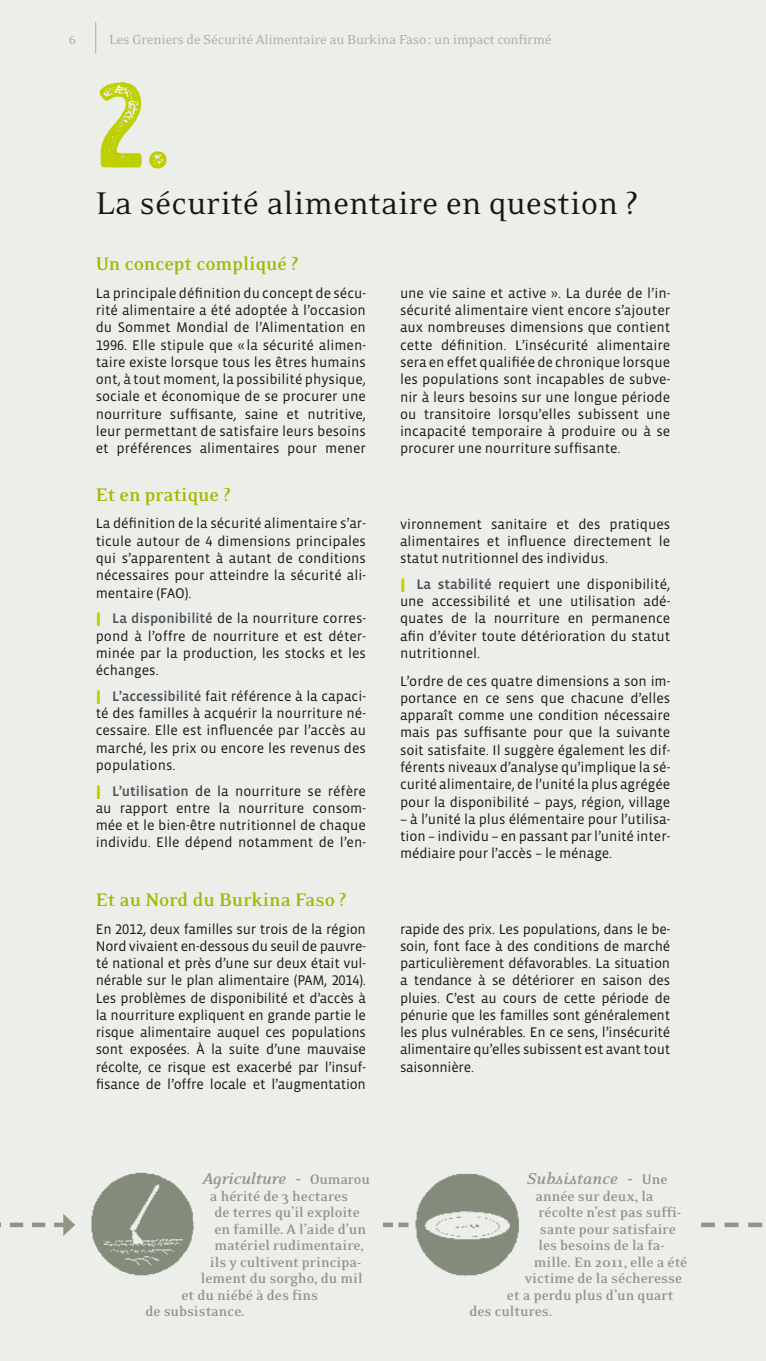
<style>
.page{position:relative;width:766px;height:1361px;background:#fff}
.page>*{position:absolute;margin:0;border:0;box-sizing:border-box;transform-origin:0 0}
.t1{font:123px "Intro Head H G Base";color:#bed000}
.t2{font:36px "Eidetic Neo";color:#181716}
.t3{font:700 21px "Eidetic Neo";letter-spacing:-.005em;color:#a5b600}
.t4{font:italic 700 18px "Eidetic Neo";letter-spacing:-.01em;color:#909586}
.t5{font:700 15.75px "Eidetic Neo";color:#909586}
.t6{font:15px "Eidetic Neo";letter-spacing:-.015em;color:#b6bcaa}
.t7{font:14.25px/17.2px "Vista Sans";color:#181716;text-align:justify}
.t8{font:13.5px "Eidetic Neo Fractions";color:#b6bcaa}
.s1{font-family:"Vista Sans Alt"}
.s2{font-weight:900;font-size:14.4px;color:#bed000}
.s3{font-family:"Vista Sans Med";color:#4f5355}
.s4{font-size:19.5px}
.s5{font-style:normal;font-size:15.75px}
</style>
<div class="page">
<div style="left:0;top:0;width:765px;height:1361px;background:#eceee9"></div>
<hr style="left:95px;top:22px;width:1px;height:32px;background:#b6bcaa">
<svg style="left:383px;top:1222px;width:25px;height:5px"></svg>
<svg style="left:701px;top:1222px;width:62px;height:5px"></svg>
<img style="left:91px;top:1172px;width:103px;height:104px">
<img style="left:415px;top:1174px;width:104px;height:103px">
<svg style="left:0;top:1214px;width:75px;height:22px"></svg>
<p class="t8" style="left:68px;top:34px;width:9px">6</p>
<p class="t6" style="left:109px;top:32px;width:444px">Les Greniers de Sécurité Alimentaire au Burkina Faso: un impact confirmé</p>
<h1 class="t1" style="left:95px;top:51px;width:77px">2.</h1>
<h2 class="t2" style="left:96px;top:185px;width:544px">La sécurité alimentaire en question ?</h2>
<h3 class="t3" style="left:96px;top:253px;width:204px">Un concept compliqué ?</h3>
<p class="t7" style="left:96px;top:285px;width:272px">La principale définition du concept de sécu&shy;rité alimentaire a été adoptée à l’occasion du Sommet Mondial de l’Alimentation en <span class="s1">1996</span>. Elle stipule que « la sécurité alimen&shy;taire existe lorsque tous les êtres humains ont, à tout moment, la possibilité physique, sociale et économique de se procurer une nourriture suffisante, saine et nutritive, leur permettant de satisfaire leurs besoins et préférences alimentaires pour mener</p>
<p class="t7" style="left:400px;top:285px;width:272px">une vie saine et active ». La durée de l’in&shy;sécurité alimentaire vient encore s’ajouter aux nombreuses dimensions que contient cette définition. L’insécurité alimentaire sera en effet qualifiée de chronique lorsque les populations sont incapables de subve&shy;nir à leurs besoins sur une longue période ou transitoire lorsqu’elles subissent une incapacité temporaire à produire ou à se procurer une nourriture suffisante.</p>
<h3 class="t3" style="left:96px;top:484px;width:136px">Et en pratique ?</h3>
<p class="t7" style="left:96px;top:515px;width:272px">La définition de la sécurité alimentaire s’ar&shy;ticule autour de <span class="s1">4</span> dimensions principales qui s’apparentent à autant de conditions nécessaires pour atteindre la sécurité ali&shy;mentaire (FAO).</p>
<p class="t7" style="left:96px;top:610px;width:272px"><span class="s2">|</span> <span class="s3">La disponibilité</span> de la nourriture corres&shy;pond à l’offre de nourriture et est déter&shy;minée par la production, les stocks et les échanges.</p>
<p class="t7" style="left:96px;top:688px;width:272px"><span class="s2">|</span> <span class="s3">L’accessibilité</span> fait référence à la capaci&shy;té des familles à acquérir la nourriture né&shy;cessaire. Elle est influencée par l’accès au marché, les prix ou encore les revenus des populations.</p>
<p class="t7" style="left:96px;top:782px;width:272px"><span class="s2">|</span> <span class="s3">L’utilisation</span> de la nourriture se réfère au rapport entre la nourriture consom&shy;mée et le bien-être nutritionnel de chaque individu. Elle dépend notamment de l’en-</p>
<p class="t7" style="left:400px;top:515px;width:272px">vironnement sanitaire et des pratiques alimentaires et influence directement le statut nutritionnel des individus.</p>
<p class="t7" style="left:400px;top:576px;width:272px"><span class="s2">|</span> <span class="s3">La stabilité</span> requiert une disponibilité, une accessibilité et une utilisation adé&shy;quates de la nourriture en permanence afin d’éviter toute détérioration du statut nutritionnel.</p>
<p class="t7" style="left:400px;top:672px;width:272px">L’ordre de ces quatre dimensions a son im&shy;portance en ce sens que chacune d’elles apparaît comme une condition nécessaire mais pas suffisante pour que la suivante soit satisfaite. Il suggère également les dif&shy;férents niveaux d’analyse qu’implique la sé&shy;curité alimentaire, de l’unité la plus agrégée pour la disponibilité – pays, région, village</p>
<p class="t7" style="left:400px;top:810px;width:272px">– à l’unité la plus élémentaire pour l’utilisa&shy;tion – individu – en passant par l’unité inter&shy;médiaire pour l’accès – le ménage.</p>
<h3 class="t3" style="left:96px;top:888px;width:252px">Et au Nord du Burkina Faso ?</h3>
<p class="t7" style="left:96px;top:920px;width:272px">En <span class="s1">2012</span>, deux familles sur trois de la région Nord vivaient en-dessous du seuil de pauvre&shy;té national et près d’une sur deux était vul&shy;nérable sur le plan alimentaire (PAM, <span class="s1">2014</span>).<br>Les problèmes de disponibilité et d’accès à la nourriture expliquent en grande partie le risque alimentaire auquel ces populations sont exposées. À la suite d’une mauvaise récolte, ce risque est exacerbé par l’insuf&shy;fisance de l’offre locale et l’augmentation</p>
<p class="t7" style="left:400px;top:920px;width:272px">rapide des prix. Les populations, dans le be&shy;soin, font face à des conditions de marché particulièrement défavorables. La situation a tendance à se détériorer en saison des pluies. C’est au cours de cette période de pénurie que les familles sont généralement les plus vulnérables. En ce sens, l’insécurité alimentaire qu’elles subissent est avant tout saisonnière.</p>
<p class="t4" style="left:202px;top:1169px;width:169px">Agriculture <span class="s4">-</span> <span class="s5">Oumarou</span></p>
<p class="t5" style="left:210px;top:1188px;width:140px">a hérité de 3 hectares</p>
<p class="t5" style="left:214px;top:1204px;width:147px">de terres qu’il exploite</p>
<p class="t5" style="left:214px;top:1221px;width:153px">en famille. A l’aide d’un</p>
<p class="t5" style="left:214px;top:1237px;width:151px">matériel rudimentaire,</p>
<p class="t5" style="left:210px;top:1254px;width:152px">ils y cultivent principa-</p>
<p class="t5" style="left:201px;top:1270px;width:163px">lement du sorgho, du mil</p>
<p class="t5" style="left:181px;top:1287px;width:138px">et du niébé à des fins</p>
<p class="t5" style="left:145px;top:1303px;width:101px">de subsistance.</p>
<p class="t4" style="left:526px;top:1169px;width:143px">Subsistance <span class="s4">-</span> <span class="s5">Une</span></p>
<p class="t5" style="left:535px;top:1188px;width:120px">année sur deux, la</p>
<p class="t5" style="left:538px;top:1204px;width:144px">récolte n’est pas suffi-</p>
<p class="t5" style="left:540px;top:1221px;width:137px">sante pour satisfaire</p>
<p class="t5" style="left:538px;top:1237px;width:127px">les besoins de la fa-</p>
<p class="t5" style="left:534px;top:1254px;width:155px">mille. En 2011, elle a été</p>
<p class="t5" style="left:525px;top:1270px;width:159px">victime de la sécheresse</p>
<p class="t5" style="left:507px;top:1287px;width:168px">et a perdu plus d’un quart</p>
<p class="t5" style="left:469px;top:1303px;width:84px">des cultures.</p>
</div>
